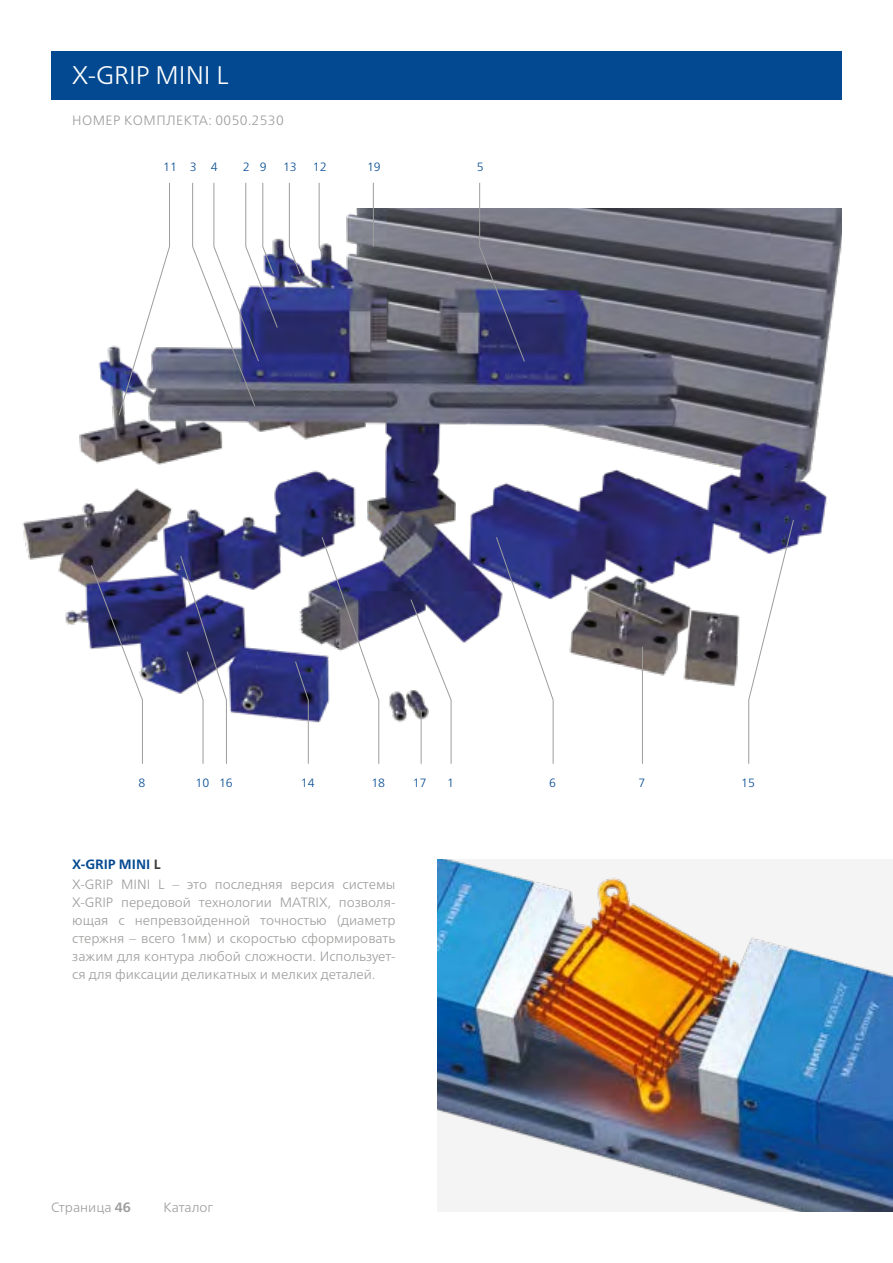
<style>
.page{position:relative;width:893px;height:1263px;background:#fff}
.page>*{position:absolute;margin:0;border:0;box-sizing:border-box;transform-origin:0 0}
.t1{font:300 25.5px "Frutiger Neue LTCYR";color:#fff}
.t2{font:300 13.5px/18px "Frutiger Neue LTCYR";color:#9d9d9c}
.t3{font:300 13.5px "Frutiger Neue LTCYR";letter-spacing:.03em;color:#9d9d9c}
.t4{font:300 12px "Frutiger Neue LTCYR";color:#034991}
.s1{font-weight:700;color:#034991}
.s2{font-weight:700;color:#3c3c3b}
.s3{font-weight:700}
</style>
<div class="page">
<img style="left:22px;top:208px;width:820px;height:532px">
<div style="left:51px;top:51px;width:791px;height:49px;background:#034991"></div>
<svg style="left:479px;top:182px;width:46px;height:180px;background:#676989"></svg>
<hr style="left:373px;top:183px;width:1px;height:64px;background:#9d9d9c">
<svg style="left:319px;top:182px;width:4px;height:74px"></svg>
<svg style="left:289px;top:182px;width:12px;height:93px"></svg>
<svg style="left:192px;top:182px;width:86px;height:225px"></svg>
<svg style="left:118px;top:182px;width:52px;height:234px"></svg>
<svg style="left:410px;top:599px;width:41px;height:165px"></svg>
<hr style="left:421px;top:711px;width:1px;height:53px;background:#9d9d9c">
<svg style="left:496px;top:537px;width:58px;height:227px"></svg>
<svg style="left:322px;top:537px;width:57px;height:227px"></svg>
<svg style="left:748px;top:519px;width:46px;height:245px"></svg>
<hr style="left:642px;top:647px;width:1px;height:117px;background:#9d9d9c">
<svg style="left:295px;top:661px;width:14px;height:103px"></svg>
<svg style="left:91px;top:565px;width:52px;height:199px"></svg>
<svg style="left:180px;top:555px;width:47px;height:209px"></svg>
<img style="left:438px;top:859px;width:455px;height:353px">
<h1 class="t1" style="left:72px;top:59px;width:158px">X-GRIP MINI L</h1>
<p class="t3" style="left:72px;top:112px;width:213px">НОМЕР КОМПЛЕКТА: 0050.2530</p>
<p class="t4" style="left:163px;top:159px;width:56px">113 4</p>
<p class="t4" style="left:243px;top:159px;width:25px">2 9</p>
<p class="t4" style="left:283px;top:159px;width:15px">13</p>
<p class="t4" style="left:313px;top:159px;width:15px">12</p>
<p class="t4" style="left:367px;top:159px;width:15px">19</p>
<p class="t4" style="left:477px;top:159px;width:8px">5</p>
<p class="t4" style="left:138px;top:775px;width:8px">8</p>
<p class="t4" style="left:196px;top:775px;width:39px">10 16</p>
<p class="t4" style="left:301px;top:775px;width:15px">14</p>
<p class="t4" style="left:371px;top:775px;width:15px">18</p>
<p class="t4" style="left:413px;top:775px;width:15px">17</p>
<p class="t4" style="left:447px;top:775px;width:8px">1</p>
<p class="t4" style="left:549px;top:775px;width:8px">6</p>
<p class="t4" style="left:638px;top:775px;width:8px">7</p>
<p class="t4" style="left:741px;top:775px;width:15px">15</p>
<p class="t2" style="left:72px;top:854px;width:325px;line-height:20.1px"><span class="s1">X-GRIP MINI</span> <span class="s2">L<br></span>X-GRIP MINI L – это последняя версия системы</p>
<p class="t2" style="left:72px;top:893px;width:325px;text-align:justify">X-GRIP передовой технологии MATRIX, позволя&shy;ющая с непревзойденной точностью (диаметр стержня – всего 1мм) и скоростью сформировать зажим для контура любой сложности. Использует&shy;ся для фиксации деликатных и мелких деталей.</p>
<p class="t2" style="left:51px;top:1198px;width:81px">Страница <span class="s3">46</span></p>
<p class="t2" style="left:163px;top:1198px;width:51px">Каталог</p>
</div>
